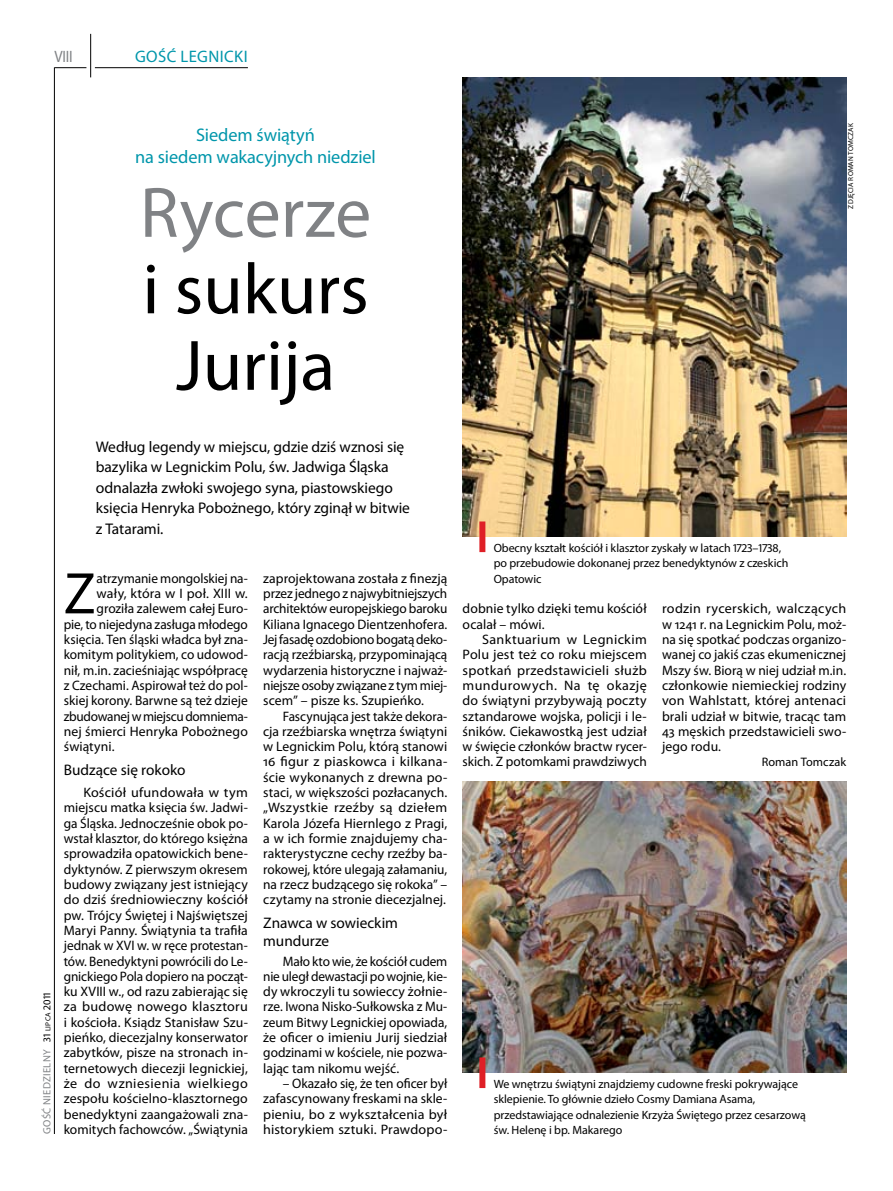
<style>
.page{position:relative;width:893px;height:1191px;background:#fff}
.page>*{position:absolute;margin:0;border:0;box-sizing:border-box;transform-origin:0 0}
.t1{font:72px/76.5px "Myriad Pro";color:#000;text-align:center}
.t2{font:72px "Myriad Pro";letter-spacing:.005em;color:#808285}
.t3{font:59.1px "Myriad Pro";color:#000}
.t4{font:18.3px/21.6px "Myriad Pro";letter-spacing:-.005em;color:#0096ab;text-align:center}
.t5{font:16.65px "Myriad Pro";letter-spacing:.025em;color:#0096ab}
.t6{font:16.5px "Myriad Pro";color:#808285;scale:.9 1}
.t7{font:15.75px "Myriad Pro";color:#000}
.t8{font:15.45px/20.4px "Myriad Pro";letter-spacing:-.005em;color:#000}
.t9{font:15.3px/17.7px "Myriad Pro";color:#000}
.t10{font:13.65px/15.3px "Myriad Pro";color:#000;text-align:justify}
.t11{font:13.65px "Myriad Pro";letter-spacing:-.02em;color:#000}
.t12{font:12.3px "Myriad Pro";letter-spacing:.005em;color:#000}
.t13{font:12px/15.3px "Myriad Pro";letter-spacing:-.005em;color:#000}
.t14{font:10.5px "Myriad Pro";letter-spacing:.03em;color:#808285}
.t15{font:7.2px "Myriad Pro";letter-spacing:.02em;color:#000}
.s1{font-size:15.75px}
.s2{font-size:15.45px}
.s3{color:#000}
.s4{font-size:7.35px;color:#000}
</style>
<div class="page">
<hr style="left:54px;top:67px;width:1px;height:1067px;background:#000">
<hr style="left:90px;top:34px;width:1px;height:43px;background:#000">
<hr style="left:54px;top:67px;width:32px;height:1px;background:#000">
<hr style="left:95px;top:67px;width:153px;height:1px;background:#000">
<img style="left:463px;top:782px;width:383px;height:290px">
<div style="left:479px;top:1057px;width:6px;height:31px;background:#df1f26"></div>
<img style="left:463px;top:77px;width:383px;height:460px">
<div style="left:479px;top:521px;width:6px;height:31px;background:#df1f26"></div>
<p class="t6" style="left:54px;top:46px;width:22px">VIII</p>
<p class="t5" style="left:135px;top:46px;width:72px">gość legnicki</p>
<h3 class="t4" style="left:135px;top:124px;width:242px">Siedem świątyń<br>na siedem wakacyjnych niedziel</h3>
<h1 class="t2" style="left:140px;top:168px;width:233px">Rycerze</h1>
<h1 class="t1" style="left:143px;top:250px;width:228px">i sukurs<br>Jurija</h1>
<p class="t8" style="left:96px;top:436px;width:310px">Według legendy w miejscu, gdzie dziś wznosi się bazylika w Legnickim Polu, <span class="s1">św. Jadwiga Śląska</span></p>
<p class="t7" style="left:96px;top:478px;width:299px">odnalazła zwłoki swojego syna<span class="s2">, piastowskiego</span></p>
<p class="t8" style="left:96px;top:497px;width:316px">księcia Henryka Pobożnego, który zginął w bitwie z Tatarami.</p>
<p class="t14" style="left:41px;top:1133px;width:143px;rotate:-90deg">Gość Niedzielny <span class="s3">31</span> <span class="s4">lipca</span> <span class="s3">2011</span></p>
<h2 class="t3" style="left:64px;top:557px;width:30px">Z</h2>
<p class="t10" style="left:97px;top:570px;width:153px">atrzymanie mongolskiej na-</p>
<p class="t10" style="left:97px;top:585px;width:153px">wały, która w I poł. XIII w.</p>
<p class="t10" style="left:97px;top:601px;width:153px">groziła zalewem całej Euro-</p>
<p class="t10" style="left:64px;top:616px;width:186px">pie, to niejedyna zasługa młodego</p>
<p class="t10" style="left:64px;top:631px;width:186px">księcia. Ten śląski władca był zna-</p>
<p class="t10" style="left:64px;top:647px;width:186px">komitym politykiem, co udowod-</p>
<p class="t10" style="left:64px;top:662px;width:186px">nił, m.in. zacieśniając współpracę</p>
<p class="t10" style="left:64px;top:677px;width:186px">z Czechami. Aspirował też do pol-</p>
<p class="t10" style="left:64px;top:693px;width:186px">skiej korony. Barwne są też dzieje</p>
<p class="t11" style="left:64px;top:707px;width:186px">zbudowanej w miejscu domniema-</p>
<p class="t10" style="left:64px;top:723px;width:186px">nej śmierci Henryka Pobożnego</p>
<p class="t10" style="left:64px;top:738px;width:52px">świątyni.</p>
<p class="t9" style="left:64px;top:761px;width:123px">Budzące się rokoko</p>
<p class="t10" style="left:64px;top:784px;width:186px;text-indent:20px">Kościół ufundowała w tym miejscu matka księcia św. Jadwi&shy;ga Śląska. Jednocześnie obok po&shy;wstał klasztor, do którego księżna sprowadziła opatowickich bene&shy;dyktynów. Z pierwszym okresem budowy związany jest istniejący do dziś średniowieczny kościół pw. Trójcy Świętej i Najświętszej Maryi Panny. Świątynia ta trafiła jednak w XVI w. w ręce protestan&shy;tów. Benedyktyni powrócili do Le&shy;gnickiego Pola dopiero na począt&shy;ku XVIII w., od razu zabierając się za budowę nowego klasztoru i kościoła. Ksiądz Stanisław Szu&shy;pieńko, diecezjalny konserwator zabytków, pisze na stronach in&shy;ternetowych diecezji legnickiej, że do wzniesienia wielkiego zespołu kościelno-klasztornego benedyktyni zaangażowali zna&shy;komitych fachowców. „Świątynia</p>
<p class="t10" style="left:263px;top:570px;width:186px">zaprojektowana została z finezją przez jednego z najwybitniejszych architektów europejskiego baroku Kiliana Ignacego Dientzenhofera.<br>Jej fasadę ozdobiono bogatą deko&shy;racją rzeźbiarską, przypominającą wydarzenia historyczne i najważ&shy;niejsze osoby związane z tym miej&shy;scem” – pisze ks. Szupieńko.</p>
<p class="t10" style="left:263px;top:708px;width:186px;text-indent:20px">Fascynująca jest także dekora&shy;cja rzeźbiarska wnętrza świątyni w Legnickim Polu, którą stanowi 16 figur z piaskowca i kilkana&shy;ście wykonanych z drewna po&shy;staci, w większości pozłacanych. „Wszystkie rzeźby są dziełem Karola Józefa Hiernlego z Pragi, a w ich formie znajdujemy cha&shy;rakterystyczne cechy rzeźby ba&shy;rokowej, które ulegają załamaniu, na rzecz budzącego się rokoka” – czytamy na stronie diecezjalnej.</p>
<p class="t9" style="left:263px;top:914px;width:136px">Znawca w sowieckim mundurze</p>
<p class="t10" style="left:263px;top:953px;width:186px;text-indent:20px">Mało kto wie, że kościół cudem nie uległ dewastacji po wojnie, kie&shy;dy wkroczyli tu sowieccy żołnie&shy;rze. Iwona Nisko-Sułkowska z Mu&shy;zeum Bitwy Legnickiej opowiada, że oficer o imieniu Jurij siedział godzinami w kościele, nie pozwa&shy;lając tam nikomu wejść.</p>
<p class="t10" style="left:263px;top:1075px;width:186px;text-indent:20px">– Okazało się, że ten oficer był zafascynowany freskami na skle&shy;pieniu, bo z wykształcenia był historykiem sztuki. Prawdopo-</p>
<p class="t15" style="left:846px;top:208px;width:86px;rotate:-90deg">zdjęcia Roman Tomczak</p>
<p class="t13" style="left:494px;top:540px;width:296px">Obecny kształt kościół i klasztor zyskały w latach 1723–1738, po przebudowie dokonanej przez benedyktynów z czeskich<br>Opatowic</p>
<p class="t10" style="left:463px;top:601px;width:186px">dobnie tylko dzięki temu kościół ocalał – mówi.</p>
<p class="t10" style="left:463px;top:631px;width:186px;text-indent:20px">Sanktuarium w Legnickim Polu jest też co roku miejscem spotkań przedstawicieli służb mundurowych. Na tę okazję do świątyni przybywają poczty sztandarowe wojska, policji i le&shy;śników. Ciekawostką jest udział w święcie członków bractw rycer&shy;skich. Z potomkami prawdziwych</p>
<p class="t10" style="left:662px;top:601px;width:186px">rodzin rycerskich, walczących w 1241 r. na Legnickim Polu, moż&shy;na się spotkać podczas organizo&shy;wanej co jakiś czas ekumenicznej Mszy św. Biorą w niej udział m.in. członkowie niemieckiej rodziny von Wahlstatt, której antenaci brali udział w bitwie, tracąc tam 43 męskich przedstawicieli swo&shy;jego rodu.</p>
<p class="t12" style="left:762px;top:754px;width:86px">Roman Tomczak</p>
<p class="t13" style="left:494px;top:1076px;width:314px">We wnętrzu świątyni znajdziemy cudowne freski pokrywające sklepienie. To głównie dzieło Cosmy Damiana Asama, przedstawiające odnalezienie Krzyża Świętego przez cesarzową św. Helenę i bp. Makarego</p>
</div>
